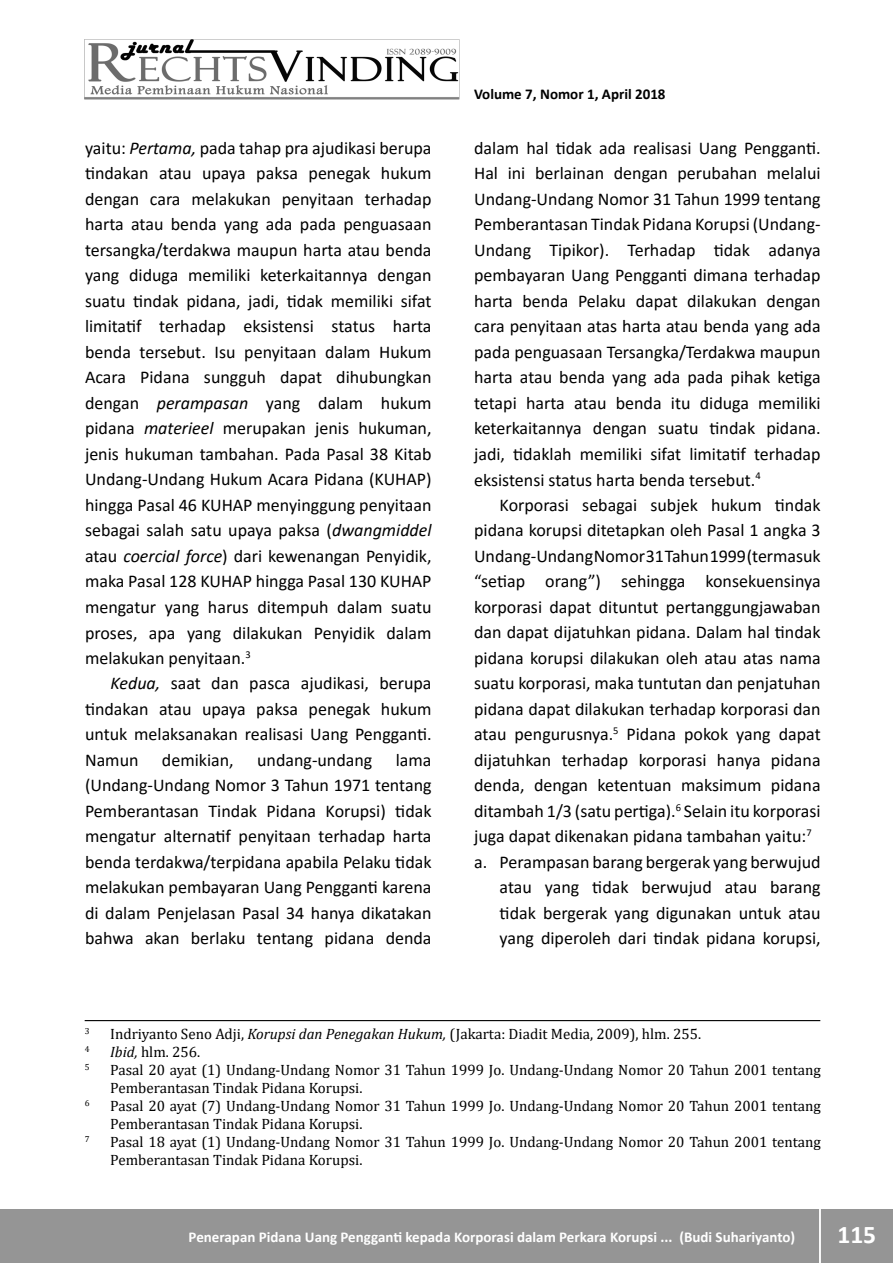
<style>
.page{position:relative;width:893px;height:1263px;background:#fff}
.page>*{position:absolute;margin:0;border:0;box-sizing:border-box;transform-origin:0 0}
.t1{font:700 25.5px "Calibri";color:#fff}
.t2{font:18px/25.5px "Calibri";color:#000;text-align:justify}
.t3{font:15px/18px "Cambria";color:#000}
.t4{font:700 15px "Calibri";color:#fff}
.t5{font:700 15px "Calibri";color:#000}
.t6{font:8.7px "Cambria";color:#000}
.s1{font-style:italic}
</style>
<div class="page">
<div style="left:0;top:1209px;width:893px;height:54px;background:#959595"></div>
<hr style="left:819px;top:1206px;width:2px;height:57px;background:#fff">
<img style="left:85px;top:39px;width:375px;height:60px">
<hr style="left:85px;top:1020px;width:735px;height:1px;background:#000">
<p class="t2" style="left:85px;top:135px;width:348px">yaitu: <span class="s1">Pertama,</span> pada tahap pra ajudikasi berupa tindakan atau upaya paksa penegak hukum dengan cara melakukan penyitaan terhadap harta atau benda yang ada pada penguasaan tersangka/terdakwa maupun harta atau benda yang diduga memiliki keterkaitannya dengan suatu tindak pidana, jadi, tidak memiliki sifat limitatif terhadap eksistensi status harta benda tersebut. Isu penyitaan dalam Hukum Acara Pidana sungguh dapat dihubungkan dengan <span class="s1">perampasan</span> yang dalam hukum pidana <span class="s1">materieel</span> merupakan jenis hukuman, jenis hukuman tambahan. Pada Pasal 38 Kitab Undang-Undang Hukum Acara Pidana (KUHAP) hingga Pasal 46 KUHAP menyinggung penyitaan sebagai salah satu upaya paksa (<span class="s1">dwangmiddel </span>atau <span class="s1">coercial force</span>) dari kewenangan Penyidik, maka Pasal 128 KUHAP hingga Pasal 130 KUHAP mengatur yang harus ditempuh dalam suatu proses, apa yang dilakukan Penyidik dalam melakukan penyitaan.<sup>3</sup></p>
<p class="t2" style="left:85px;top:670px;width:348px;text-indent:26px"><span class="s1">Kedua,</span> saat dan pasca ajudikasi, berupa tindakan atau upaya paksa penegak hukum untuk melaksanakan realisasi Uang Pengganti.<br>Namun</p>
<p class="t2" style="left:85px;top:747px;width:348px;text-indent:311px">lama (Undang-Undang Nomor 3 Tahun 1971 tentang Pemberantasan Tindak Pidana Korupsi) tidak mengatur alternatif penyitaan terhadap harta benda terdakwa/terpidana apabila Pelaku tidak melakukan pembayaran Uang Pengganti karena di dalam Penjelasan Pasal 34 hanya dikatakan bahwa akan berlaku tentang pidana denda</p>
<p class="t2" style="left:162px;top:747px;width:73px">demikian,</p>
<p class="t2" style="left:257px;top:747px;width:117px">undang-undang</p>
<p class="t5" style="left:474px;top:84px;width:193px">Volume 7, Nomor 1, April 2018</p>
<p class="t2" style="left:474px;top:135px;width:348px">dalam hal tidak ada realisasi Uang Pengganti.<br>Hal ini berlainan dengan perubahan melalui Undang-Undang Nomor 31 Tahun 1999 tentang Pemberantasan Tindak Pidana Korupsi (Undang-Undang Tipikor). Terhadap tidak adanya pembayaran Uang Pengganti dimana terhadap harta benda Pelaku dapat dilakukan dengan cara penyitaan atas harta atau benda yang ada pada penguasaan Tersangka/Terdakwa maupun harta atau benda yang ada pada pihak ketiga tetapi harta atau benda itu diduga memiliki keterkaitannya dengan suatu tindak pidana. jadi, tidaklah memiliki sifat limitatif terhadap eksistensi status harta benda tersebut.<sup>4</sup></p>
<p class="t2" style="left:500px;top:492px;width:323px">Korporasi sebagai subjek hukum tindak</p>
<p class="t2" style="left:474px;top:517px;width:348px">pidana korupsi ditetapkan oleh Pasal 1 angka 3</p>
<p class="t2" style="left:474px;top:543px;width:348px">Undang-Undang Nomor 31 Tahun 1999 (termasuk</p>
<p class="t2" style="left:474px;top:568px;width:348px">“setiap orang”) sehingga konsekuensinya</p>
<p class="t2" style="left:474px;top:594px;width:348px">korporasi dapat dituntut pertanggungjawaban</p>
<p class="t2" style="left:474px;top:619px;width:348px">dan dapat dijatuhkan pidana. Dalam hal tindak</p>
<p class="t2" style="left:474px;top:645px;width:348px">pidana korupsi dilakukan oleh atau atas nama</p>
<p class="t2" style="left:474px;top:670px;width:348px">suatu korporasi, maka tuntutan dan penjatuhan</p>
<p class="t2" style="left:474px;top:696px;width:348px">pidana dapat dilakukan terhadap korporasi dan</p>
<p class="t2" style="left:474px;top:721px;width:348px">atau pengurusnya.<sup>5</sup> Pidana pokok yang dapat</p>
<p class="t2" style="left:474px;top:747px;width:348px">dijatuhkan terhadap korporasi hanya pidana</p>
<p class="t2" style="left:474px;top:772px;width:348px">denda, dengan ketentuan maksimum pidana</p>
<p class="t2" style="left:474px;top:798px;width:348px">ditambah 1/3 (satu pertiga).<sup>6</sup> Selain itu korporasi</p>
<p class="t2" style="left:474px;top:823px;width:339px">juga dapat dikenakan pidana tambahan yaitu:<sup>7</sup></p>
<p class="t2" style="left:474px;top:849px;width:348px">a. Perampasan barang bergerak yang berwujud</p>
<p class="t2" style="left:500px;top:874px;width:323px">atau yang tidak berwujud atau barang</p>
<p class="t2" style="left:500px;top:900px;width:323px">tidak bergerak yang digunakan untuk atau</p>
<p class="t2" style="left:500px;top:925px;width:323px">yang diperoleh dari tindak pidana korupsi,</p>
<p class="t6" style="left:85px;top:1026px;width:6px">3</p>
<p class="t3" style="left:110px;top:1025px;width:592px">Indriyanto Seno Adji, <span class="s1">Korupsi dan Penegakan Hukum,</span> (Jakarta: Diadit Media, 2009), hlm. 255.</p>
<p class="t6" style="left:85px;top:1044px;width:6px">4</p>
<p class="t3" style="left:110px;top:1043px;width:92px"><span class="s1">Ibid,</span> hlm. 256.</p>
<p class="t6" style="left:85px;top:1062px;width:6px">5</p>
<p class="t3" style="left:110px;top:1061px;width:712px">Pasal 20 ayat (1) Undang-Undang Nomor 31 Tahun 1999 Jo. Undang-Undang Nomor 20 Tahun 2001 tentang<br>Pemberantasan Tindak Pidana Korupsi.</p>
<p class="t6" style="left:85px;top:1098px;width:6px">6</p>
<p class="t3" style="left:110px;top:1097px;width:712px">Pasal 20 ayat (7) Undang-Undang Nomor 31 Tahun 1999 Jo. Undang-Undang Nomor 20 Tahun 2001 tentang<br>Pemberantasan Tindak Pidana Korupsi.</p>
<p class="t6" style="left:85px;top:1134px;width:6px">7</p>
<p class="t3" style="left:110px;top:1133px;width:712px">Pasal 18 ayat (1) Undang-Undang Nomor 31 Tahun 1999 Jo. Undang-Undang Nomor 20 Tahun 2001 tentang<br>Pemberantasan Tindak Pidana Korupsi.</p>
<p class="t4" style="left:189px;top:1227px;width:608px">Penerapan Pidana Uang Pengganti kepada Korporasi dalam Perkara Korupsi ... (Budi Suhariyanto)</p>
<h1 class="t1" style="left:837px;top:1216px;width:40px">115</h1>
</div>
